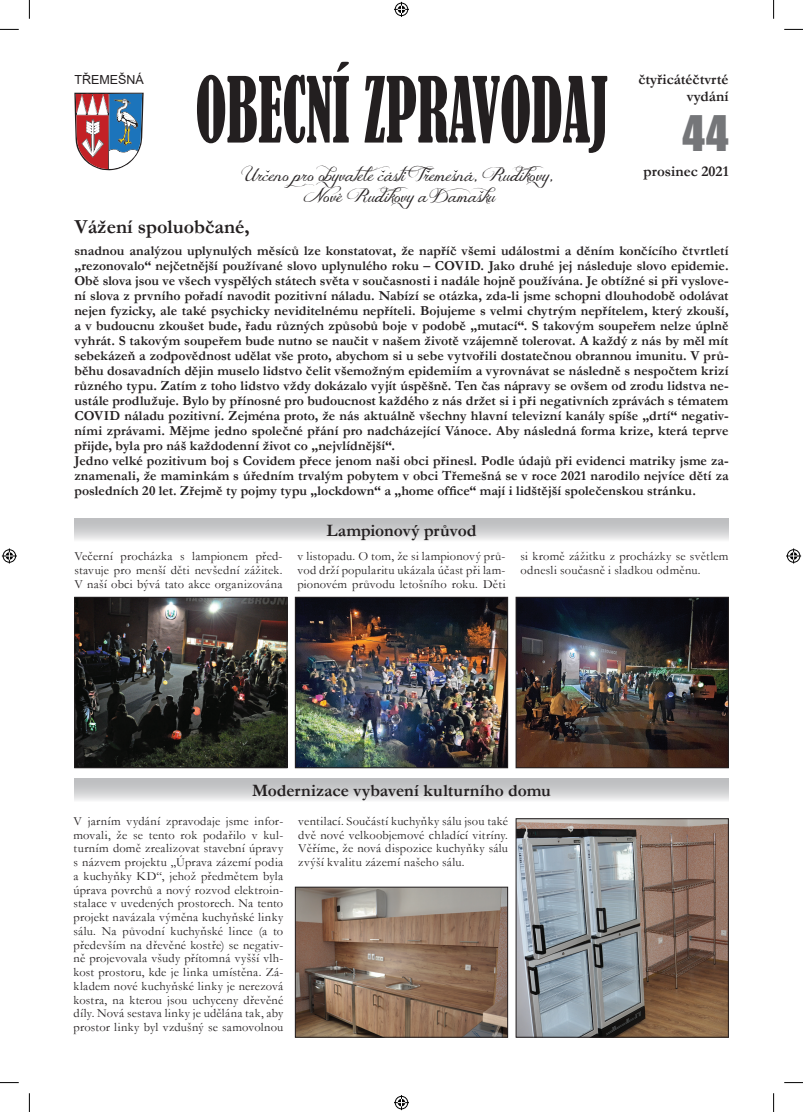
<style>
.page{position:relative;width:803px;height:1112px;background:#fff}
.page>*{position:absolute;margin:0;border:0;box-sizing:border-box;transform-origin:0 0}
.t1{font:condensed 84.5px "Bernard";color:#231f20;scale:.69 1}
.t2{font:45px "Impact";color:#757679}
.t3{font:700 20px "Garamond";color:#231f20}
.t4{font:17.5px/21px "Jellyka Delicious Cake";color:#231f20;text-align:center}
.t5{font:700 17.5px "Garamond";color:#231f20}
.t6{font:700 15px/16.8px "Garamond";color:#231f20;text-align:right}
.t7{font:700 13.75px/15px "Garamond";letter-spacing:.005em;color:#231f20}
.t8{font:12.5px/13.8px "Garamond";letter-spacing:.015em;color:#231f20;text-align:justify}
.t9{font:12.5px "Arial";color:#231f20}
</style>
<div class="page">
<svg style="left:74px;top:93px;width:70px;height:77px"></svg>
<img style="left:297px;top:598px;width:209px;height:167px">
<div style="left:295px;top:596px;width:213px;height:171px;border:1px solid #231f20"></div>
<img style="left:297px;top:888px;width:209px;height:147px">
<div style="left:295px;top:886px;width:213px;height:151px;border:1px solid #231f20"></div>
<img style="left:518px;top:598px;width:209px;height:167px">
<div style="left:516px;top:596px;width:213px;height:171px;border:1px solid #231f20"></div>
<img style="left:76px;top:598px;width:209px;height:167px">
<div style="left:74px;top:596px;width:213px;height:171px;border:1px solid #231f20"></div>
<img style="left:518px;top:820px;width:209px;height:215px">
<div style="left:516px;top:818px;width:213px;height:219px;border:1px solid #231f20"></div>
<svg style="left:74px;top:518px;width:654px;height:22px;background:#cfd0d1"></svg>
<svg style="left:74px;top:778px;width:654px;height:23px;background:#cfd0d2"></svg>
<svg style="left:0;top:29px;width:19px;height:1px"></svg>
<svg style="left:784px;top:29px;width:19px;height:1px"></svg>
<svg style="left:0;top:1082px;width:19px;height:1px"></svg>
<svg style="left:784px;top:1082px;width:19px;height:1px"></svg>
<svg style="left:29px;top:0;width:1px;height:19px"></svg>
<svg style="left:29px;top:1093px;width:1px;height:18px"></svg>
<svg style="left:773px;top:0;width:1px;height:19px"></svg>
<svg style="left:773px;top:1093px;width:1px;height:18px"></svg>
<svg style="left:394px;top:2px;width:15px;height:15px"></svg>
<svg style="left:394px;top:1095px;width:15px;height:14px"></svg>
<svg style="left:2px;top:548px;width:15px;height:15px"></svg>
<svg style="left:786px;top:548px;width:15px;height:15px"></svg>
<p class="t9" style="left:74px;top:70px;width:71px">TŘEMEŠNÁ</p>
<h1 class="t1" style="left:195px;top:61px;width:599px">OBECNÍ ZPRAVODAJ</h1>
<p class="t4" style="left:246px;top:165px;width:322px">Urceno pro obyvatele cásti Tremesná, Rudíkovy,<br>Nové Rudíkovya Damasku</p>
<p class="t6" style="left:638px;top:71px;width:92px">čtyřicátéčtvrté vydání</p>
<h2 class="t2" style="left:682px;top:98px;width:48px">44</h2>
<p class="t6" style="left:643px;top:162px;width:87px">prosinec 2021</p>
<h3 class="t3" style="left:74px;top:213px;width:177px">Vážení spoluobčané,</h3>
<p class="t7" style="left:74px;top:243px;width:656px">snadnou analýzou uplynulých měsíců lze konstatovat, že napříč všemi událostmi a děním končícího čtvrtletí „rezonovalo“ nejčetnější používané slovo uplynulého roku – COVID. Jako druhé jej následuje slovo epidemie.<br>Obě slova jsou ve všech vyspělých státech světa v současnosti i nadále hojně používána. Je obtížné si při vyslove&shy;ní slova z prvního pořadí navodit pozitivní náladu. Nabízí se otázka, zda-li jsme schopni dlouhodobě odolávat nejen fyzicky, ale také psychicky neviditelnému nepříteli. Bojujeme s velmi chytrým nepřítelem, který zkouší, a v budoucnu zkoušet bude, řadu různých způsobů boje v podobě „mutací“. S takovým soupeřem nelze úplně vyhrát. S takovým soupeřem bude nutno se naučit v našem životě vzájemně tolerovat. A každý z nás by měl mít sebekázeň a zodpovědnost udělat vše proto, abychom si u sebe vytvořili dostatečnou obrannou imunitu. V prů&shy;běhu dosavadních dějin muselo lidstvo čelit všemožným epidemiím a vyrovnávat se následně s nespočtem krizí různého typu. Zatím z toho lidstvo vždy dokázalo vyjít úspěšně. Ten čas nápravy se ovšem od zrodu lidstva ne&shy;ustále prodlužuje. Bylo by přínosné pro budoucnost každého z nás držet si i při negativních zprávách s tématem COVID náladu pozitivní. Zejména proto, že nás aktuálně všechny hlavní televizní kanály spíše „drtí“ negativ&shy;ními zprávami. Mějme jedno společné přání pro nadcházející Vánoce. Aby následná forma krize, která teprve přijde, byla pro náš každodenní život co „nejvlídnější“.<br>Jedno velké pozitivum boj s Covidem přece jenom naši obci přinesl. Podle údajů při evidenci matriky jsme za&shy;znamenali, že maminkám s úředním trvalým pobytem v obci Třemešná se v roce 2021 narodilo nejvíce dětí za posledních 20 let. Zřejmě ty pojmy typu „lockdown“ a „home office“ mají i lidštější společenskou stránku.</p>
<p class="t5" style="left:326px;top:518px;width:152px">Lampionový průvod</p>
<p class="t8" style="left:74px;top:548px;width:210px">Večerní procházka s lampionem před&shy;stavuje pro menší děti nevšední zážitek.<br>V naší obci bývá tato akce organizována</p>
<p class="t8" style="left:297px;top:548px;width:210px">v listopadu. O tom, že si lampionový prů&shy;vod drží popularitu ukázala účast při lam&shy;pionovém průvodu letošního roku. Děti</p>
<p class="t8" style="left:520px;top:548px;width:210px">si kromě zážitku z procházky se světlem odnesli současně i sladkou odměnu.</p>
<p class="t5" style="left:252px;top:778px;width:300px">Modernizace vybavení kulturního domu</p>
<p class="t8" style="left:74px;top:813px;width:211px">V jarním vydání zpravodaje jsme infor&shy;movali, že se tento rok podařilo v kul&shy;turním domě zrealizovat stavební úpravy s názvem projektu „Úprava zázemí podia a kuchyňky KD“, jehož předmětem byla úprava povrchů a nový rozvod elektroin&shy;stalace v uvedených prostorech. Na tento projekt navázala výměna kuchyňské linky sálu. Na původní kuchyňské lince (a to především na dřevěné kostře) se negativ&shy;ně projevovala všudy přítomná vyšší vlh&shy;kost prostoru, kde je linka umístěna. Zá&shy;kladem nové kuchyňské linky je nerezová kostra, na kterou jsou uchyceny dřevěné díly. Nová sestava linky je udělána tak, aby prostor linky byl vzdušný se samovolnou</p>
<p class="t8" style="left:298px;top:813px;width:211px">ventilací. Součástí kuchyňky sálu jsou také dvě nové velkoobjemové chladící vitríny.<br>Věříme, že nová dispozice kuchyňky sálu zvýší kvalitu zázemí našeho sálu.</p>
</div>
